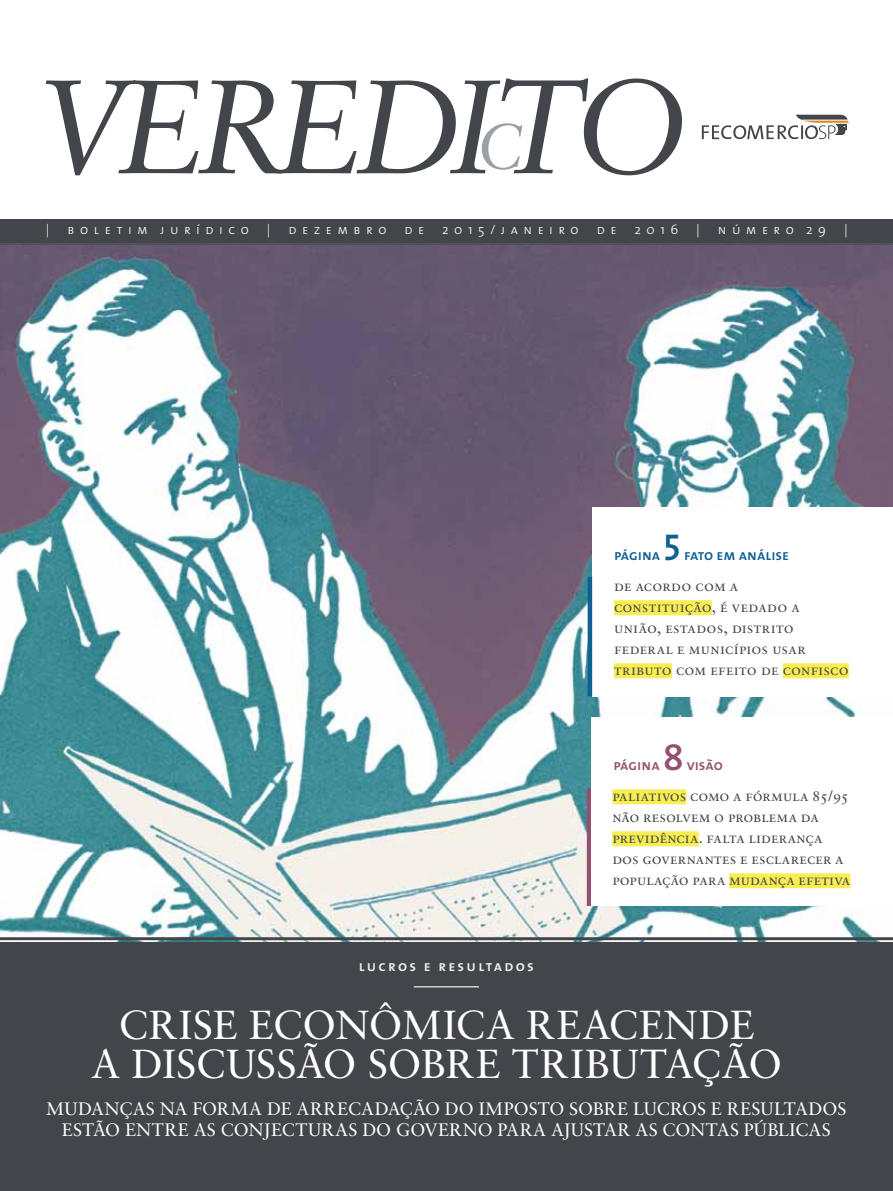
<style>
.page{position:relative;width:893px;height:1191px;background:#fff}
.page>*{position:absolute;margin:0;border:0;box-sizing:border-box;transform-origin:0 0}
.t1{font:40.5px/39px "Sabon";letter-spacing:.005em;color:#fff;text-align:center}
.t2{font:37.5px "The Mix Semi Bold Caps";color:#0f6093}
.t3{font:37.5px "The Mix Semi Bold Caps";color:#935070}
.t4{font:18px/21.6px "Sabon Roman SC";letter-spacing:.01em;color:#fff;text-align:center}
.t5{font:15px/21px "Sabon Roman SC";letter-spacing:.015em;color:#42464a}
.t6{font:15px "The Mix Semi Bold Caps";color:#0f6093}
.t7{font:15px "The Mix Semi Bold Caps";letter-spacing:.15em;color:#f4f0eb}
.t8{font:15px "The Mix Semi Bold Caps";letter-spacing:-.005em;color:#935070}
.t9{font:13.5px "The Mix Light Caps";letter-spacing:.405em;color:#fff}
.t10{font:300 13.5px "The Mix";color:#fff}
.s1{font-family:"The Mix";font-weight:300}
</style>
<div class="page">
<img style="left:0;top:242px;width:893px;height:700px">
<div style="left:0;top:219px;width:893px;height:23px;background:#42464a"></div>
<div style="left:0;top:943px;width:893px;height:248px;background:#42464a"></div>
<svg style="left:46px;top:80px;width:436px;height:95px"></svg>
<svg style="left:482px;top:78px;width:200px;height:97px"></svg>
<hr style="left:0;top:243px;width:893px;height:1px;background:#42464a">
<hr style="left:0;top:937px;width:893px;height:3px;background:#42464a">
<hr style="left:0;top:942px;width:893px;height:1px;background:#42464a">
<div style="left:592px;top:507px;width:301px;height:189px;background:#fff"></div>
<div style="left:614px;top:600px;width:98px;height:15px;background:#f8ee53"></div>
<div style="left:614px;top:663px;width:58px;height:15px;background:#f8ee53"></div>
<div style="left:783px;top:663px;width:66px;height:15px;background:#f8ee53"></div>
<hr style="left:588px;top:577px;width:4px;height:119px;background:#0f6093">
<hr style="left:587px;top:788px;width:4px;height:118px;background:#935070">
<div style="left:591px;top:717px;width:302px;height:189px;background:#fff"></div>
<div style="left:612px;top:789px;width:74px;height:15px;background:#f8ee53"></div>
<div style="left:612px;top:831px;width:87px;height:15px;background:#f8ee53"></div>
<div style="left:729px;top:873px;width:121px;height:15px;background:#f8ee53"></div>
<hr style="left:414px;top:986px;width:65px;height:1px;background:#fff">
<svg style="left:702px;top:115px;width:147px;height:24px"></svg>
<p class="t9" style="left:46px;top:218px;width:5px">|</p>
<p class="t9" style="left:67px;top:218px;width:183px">boletim jurídico</p>
<p class="t9" style="left:267px;top:218px;width:5px">|</p>
<p class="t9" style="left:289px;top:218px;width:99px">dezembro</p>
<p class="t9" style="left:404px;top:218px;width:21px">d e</p>
<p class="t9" style="left:442px;top:218px;width:138px"><span class="s1">2015</span>/janeiro</p>
<p class="t9" style="left:597px;top:218px;width:21px">d e</p>
<p class="t10" style="left:634px;top:218px;width:45px">2016</p>
<p class="t9" style="left:696px;top:218px;width:5px">|</p>
<p class="t9" style="left:718px;top:218px;width:110px">número <span class="s1">29</span></p>
<p class="t9" style="left:844px;top:218px;width:5px">|</p>
<h2 class="t2" style="left:664px;top:516px;width:19px">5</h2>
<p class="t6" style="left:614px;top:542px;width:48px">página</p>
<p class="t6" style="left:684px;top:542px;width:106px">fato em análise</p>
<p class="t5" style="left:614px;top:575px;width:236px">de acordo com a<br>constituição, é vedado a união, estados, distrito federal e municípios usar tributo com efeito de confisco</p>
<h2 class="t3" style="left:663px;top:726px;width:22px">8</h2>
<p class="t8" style="left:613px;top:752px;width:48px">página</p>
<p class="t8" style="left:687px;top:752px;width:38px">visão</p>
<p class="t7" style="left:359px;top:953px;width:177px">lucros e resultados</p>
<p class="t5" style="left:612px;top:785px;width:239px">paliativos como a fórmula 85/95 não resolvem o problema da previdência. falta liderança dos governantes e esclarecer a população para mudança efetiva</p>
<h1 class="t1" style="left:91px;top:1005px;width:688px">CRISE ECONÔMICA REACENDE<br>A DISCUSSÃO SOBRE TRIBUTAÇÃO</h1>
<p class="t4" style="left:46px;top:1097px;width:802px">Mudanças na forma de arrecadação do imposto sobre lucros e resultados estão entre as conjecturas do governo para ajustar as contas públicas</p>
</div>
